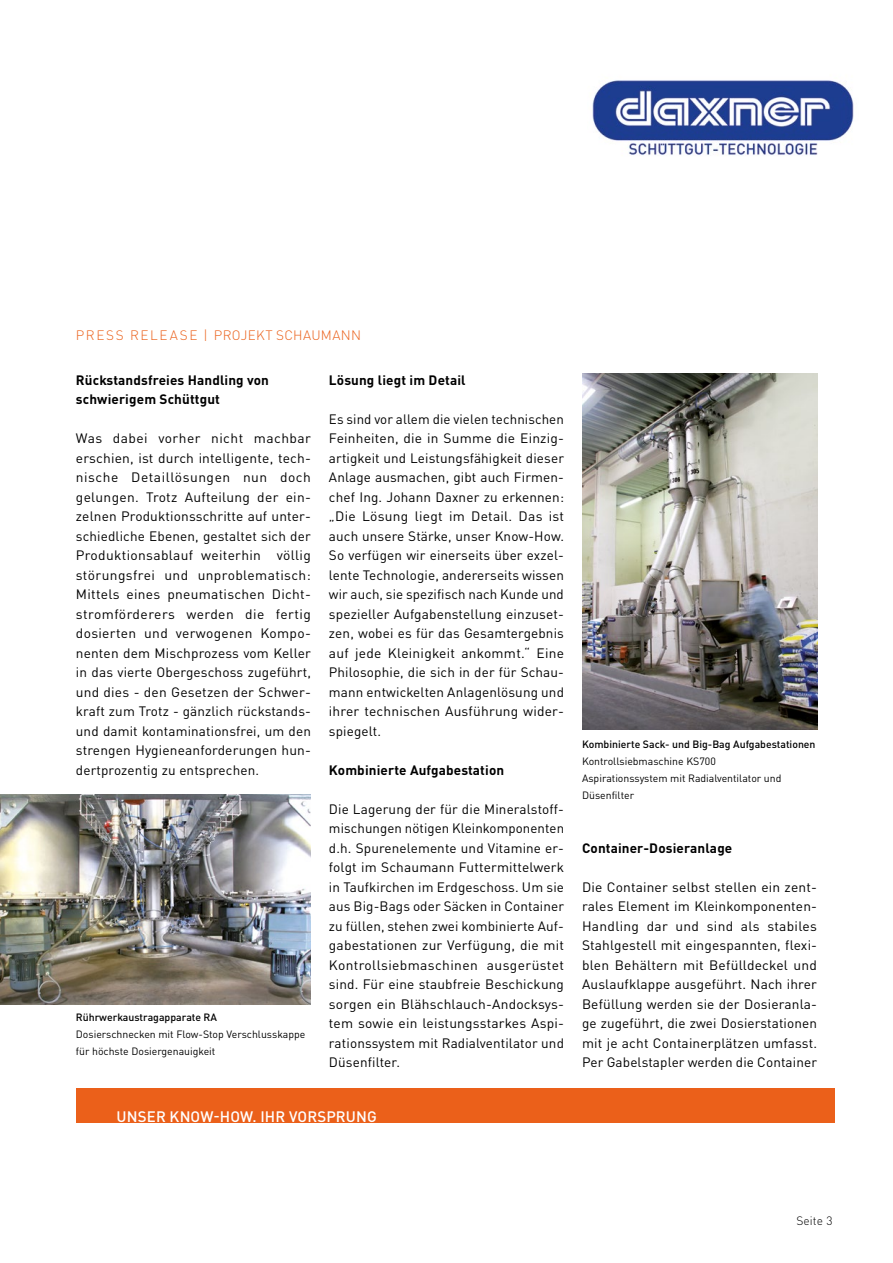
<style>
.page{position:relative;width:893px;height:1263px;background:#fff}
.page>*{position:absolute;margin:0;border:0;box-sizing:border-box;transform-origin:0 0}
.t1{font:500 15px "DINOT";letter-spacing:.01em;color:#fff}
.t2{font:13.5px/19.5px "DINOT";letter-spacing:.01em;color:#000;text-align:justify}
.t3{font:700 13.5px/19.5px "DINOT";letter-spacing:.01em;color:#000}
.t4{font:300 13.5px "DINOT";letter-spacing:.035em;color:#eb601a}
.t5{font:300 12px "DINOT";letter-spacing:.01em;color:#000}
.t6{font:10.5px/17px "DINOT";color:#000}
.t7{font:500 10.5px "DINOT";color:#000}
</style>
<div class="page">
<img style="left:592px;top:80px;width:262px;height:76px">
<div style="left:76px;top:1089px;width:759px;height:34px;background:#eb601a"></div>
<img style="left:582px;top:374px;width:235px;height:355px">
<img style="left:0;top:794px;width:311px;height:210px">
<p class="t4" style="left:76px;top:327px;width:287px">PRESS RELE A SE | PROJEKT SCHAUMANN</p>
<p class="t3" style="left:76px;top:369px;width:195px">Rückstandsfreies Handling von schwierigem Schüttgut</p>
<p class="t2" style="left:76px;top:428px;width:237px">Was dabei vorher nicht machbar erschien, ist durch intelligente, tech&shy;nische Detaillösungen nun doch gelungen. Trotz Aufteilung der ein&shy;zelnen Produktionsschritte auf unter&shy;schiedliche Ebenen, gestaltet sich der Produktionsablauf weiterhin völlig störungsfrei und unproblematisch:<br>Mittels eines pneumatischen Dicht&shy;stromförderers werden die fertig dosierten und verwogenen Kompo&shy;nenten dem Mischprozess vom Keller in das vierte Obergeschoss zugeführt, und dies - den Gesetzen der Schwer&shy;kraft zum Trotz - gänzlich rückstands&shy;und damit kontaminationsfrei, um den strengen Hygieneanforderungen hun&shy;dertprozentig zu entsprechen.</p>
<p class="t7" style="left:76px;top:1010px;width:143px">Rührwerkaustragapparate RA</p>
<p class="t6" style="left:76px;top:1025px;width:231px">Dosierschnecken mit Flow-Stop Verschlusskappe für höchste Dosiergenauigkeit</p>
<p class="t3" style="left:329px;top:369px;width:138px">Lösung liegt im Detail</p>
<p class="t2" style="left:329px;top:409px;width:237px">Es sind vor allem die vielen technischen Feinheiten, die in Summe die Einzig&shy;artigkeit und Leistungsfähigkeit dieser Anlage ausmachen, gibt auch Firmen&shy;chef Ing. Johann Daxner zu erkennen: „Die Lösung liegt im Detail. Das ist auch unsere Stärke, unser Know-How.<br>So verfügen wir einerseits über exzel&shy;lente Technologie, andererseits wissen wir auch, sie spezifisch nach Kunde und spezieller Aufgabenstellung einzuset&shy;zen, wobei es für das Gesamtergebnis auf jede Kleinigkeit ankommt.“ Eine Philosophie, die sich in der für Schau&shy;mann entwickelten Anlagenlösung und ihrer technischen Ausführung wider&shy;spiegelt.</p>
<p class="t3" style="left:329px;top:759px;width:177px">Kombinierte Aufgabestation</p>
<p class="t2" style="left:329px;top:799px;width:237px">Die Lagerung der für die Mineralstoff&shy;mischungen nötigen Kleinkomponenten d.h. Spurenelemente und Vitamine er&shy;folgt im Schaumann Futtermittelwerk in Taufkirchen im Erdgeschoss. Um sie aus Big-Bags oder Säcken in Container zu füllen, stehen zwei kombinierte Auf&shy;gabestationen zur Verfügung, die mit Kontrollsiebmaschinen ausgerüstet sind. Für eine staubfreie Beschickung sorgen ein Blähschlauch-Andocksys&shy;tem sowie ein leistungsstarkes Aspi&shy;rationssystem mit Radialventilator und Düsenfilter.</p>
<p class="t1" style="left:117px;top:1107px;width:262px">UNSER KNOW-HOW. IHR VORSPRUNG</p>
<p class="t7" style="left:582px;top:738px;width:235px">Kombinierte Sack- und Big-Bag Aufgabestationen</p>
<p class="t6" style="left:582px;top:753px;width:201px">Kontrollsiebmaschine KS700<br>Aspirationssystem mit Radialventilator und<br>Düsenfilter</p>
<p class="t3" style="left:582px;top:837px;width:152px">Container-Dosieranlage</p>
<p class="t2" style="left:582px;top:877px;width:237px">Die Container selbst stellen ein zent&shy;rales Element im Kleinkomponenten-Handling dar und sind als stabiles Stahlgestell mit eingespannten, flexi&shy;blen Behältern mit Befülldeckel und Auslaufklappe ausgeführt. Nach ihrer Befüllung werden sie der Dosieranla&shy;ge zugeführt, die zwei Dosierstationen mit je acht Containerplätzen umfasst.<br>Per Gabelstapler werden die Container</p>
<p class="t5" style="left:796px;top:1214px;width:38px">Seite 3</p>
</div>
